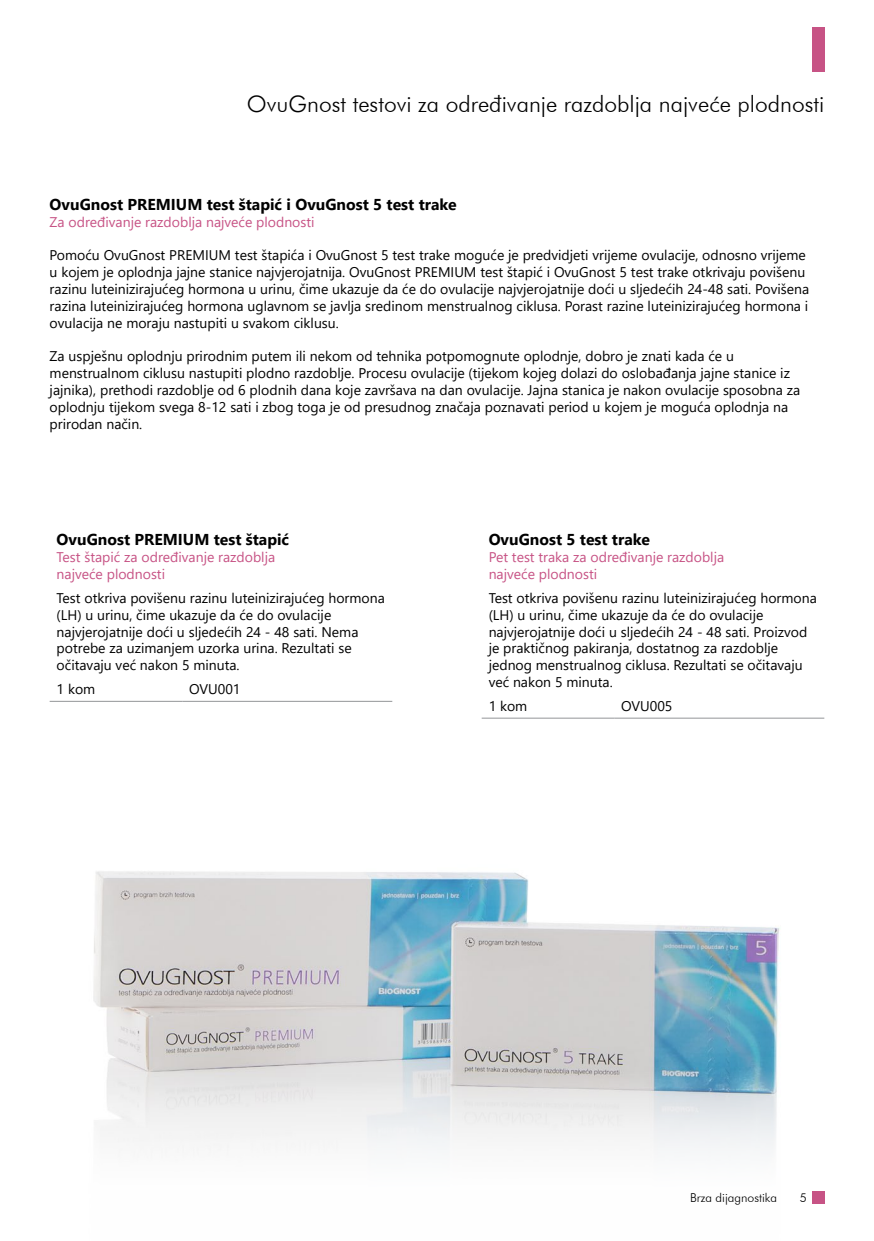
<style>
.page{position:relative;width:874px;height:1241px;background:#fff}
.page>*{position:absolute;margin:0;border:0;box-sizing:border-box;transform-origin:0 0}
.t1{font:300 22.75px "Futura BT";color:#000}
.t2{font:700 15.75px "Segoe UI";color:#000}
.t3{font:14px/16.8px "Segoe UI";color:#000}
.t4{font:14px/16.8px "Segoe UI";color:#c75385}
.t5{font:300 12.25px "Futura BT";color:#000}
</style>
<div class="page">
<img style="left:93px;top:871px;width:732px;height:333px">
<div style="left:811px;top:1191px;width:12px;height:12px;background:#c75385"></div>
<div style="left:811px;top:27px;width:12px;height:45px;background:#c75385"></div>
<hr style="left:50px;top:701px;width:132px;height:1px;background:#939598">
<hr style="left:182px;top:701px;width:210px;height:1px;background:#939598">
<hr style="left:481px;top:717px;width:133px;height:1px;background:#939598">
<hr style="left:614px;top:717px;width:209px;height:1px;background:#939598">
<h1 class="t1" style="left:247px;top:90px;width:578px">OvuGnost testovi za određivanje razdoblja najveće plodnosti</h1>
<p class="t2" style="left:50px;top:189px;width:408px">OvuGnost PREMIUM test štapić i OvuGnost 5 test trake</p>
<p class="t4" style="left:50px;top:212px;width:266px">Za određivanje razdoblja najveće plodnosti</p>
<p class="t3" style="left:50px;top:246px;width:760px">Pomoću OvuGnost PREMIUM test štapića i OvuGnost 5 test trake moguće je predvidjeti vrijeme ovulacije, odnosno vrijeme u kojem je oplodnja jajne stanice najvjerojatnija. OvuGnost PREMIUM test štapić i OvuGnost 5 test trake otkrivaju povišenu razinu luteinizirajućeg hormona u urinu, čime ukazuje da će do ovulacije najvjerojatnije doći u sljedećih 24-48 sati. Povišena razina luteinizirajućeg hormona uglavnom se javlja sredinom menstrualnog ciklusa. Porast razine luteinizirajućeg hormona i ovulacija ne moraju nastupiti u svakom ciklusu.</p>
<p class="t3" style="left:50px;top:346px;width:751px">Za uspješnu oplodnju prirodnim putem ili nekom od tehnika potpomognute oplodnje, dobro je znati kada će u menstrualnom ciklusu nastupiti plodno razdoblje. Procesu ovulacije (tijekom kojeg dolazi do oslobađanja jajne stanice iz jajnika), prethodi razdoblje od 6 plodnih dana koje završava na dan ovulacije. Jajna stanica je nakon ovulacije sposobna za oplodnju tijekom svega 8-12 sati i zbog toga je od presudnog značaja poznavati period u kojem je moguća oplodnja na prirodan način.</p>
<p class="t2" style="left:57px;top:524px;width:234px">OvuGnost PREMIUM test štapić</p>
<p class="t4" style="left:57px;top:547px;width:220px">Test štapić za određivanje razdoblja najveće plodnosti</p>
<p class="t3" style="left:57px;top:588px;width:329px">Test otkriva povišenu razinu luteinizirajućeg hormona (LH) u urinu, čime ukazuje da će do ovulacije najvjerojatnije doći u sljedećih 24 - 48 sati. Nema potrebe za uzimanjem uzorka urina. Rezultati se očitavaju već nakon 5 minuta.</p>
<p class="t3" style="left:57px;top:679px;width:40px">1 kom</p>
<p class="t3" style="left:189px;top:679px;width:53px">OVU001</p>
<p class="t2" style="left:488px;top:524px;width:163px">OvuGnost 5 test trake</p>
<p class="t4" style="left:488px;top:547px;width:237px">Pet test traka za određivanje razdoblja najveće plodnosti</p>
<p class="t3" style="left:488px;top:588px;width:329px">Test otkriva povišenu razinu luteinizirajućeg hormona (LH) u urinu, čime ukazuje da će do ovulacije najvjerojatnije doći u sljedećih 24 - 48 sati. Proizvod je praktičnog pakiranja, dostatnog za razdoblje jednog menstrualnog ciklusa. Rezultati se očitavaju već nakon 5 minuta.</p>
<p class="t3" style="left:488px;top:696px;width:40px">1 kom</p>
<p class="t3" style="left:621px;top:696px;width:53px">OVU005</p>
<p class="t5" style="left:689px;top:1190px;width:88px">Brza dijagnostika</p>
<p class="t5" style="left:799px;top:1190px;width:9px">5</p>
</div>
